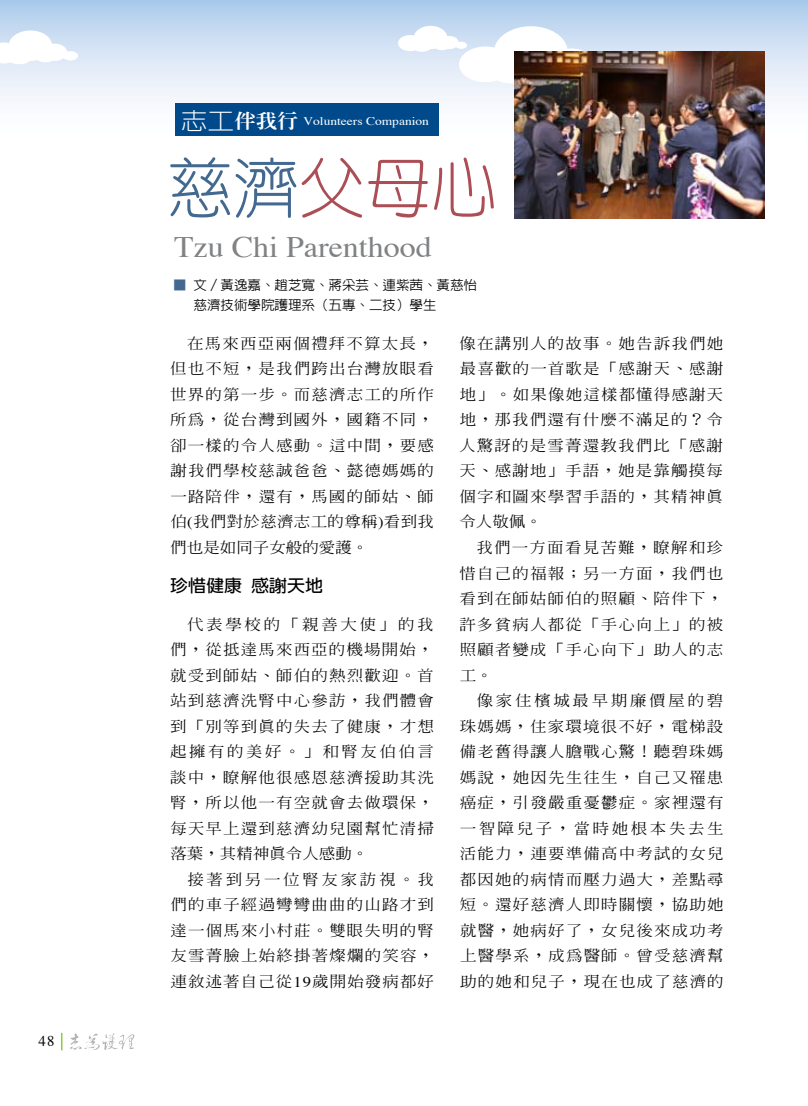
<style>
.page{position:relative;width:808px;height:1106px;background:#fff}
.page>*{position:absolute;margin:0;border:0;box-sizing:border-box;transform-origin:0 0}
.t1{font:300 66px "Yen Round";color:#ab4e55}
.t2{font:29.7px "Times";color:#808284;scale:1.08 1}
.t3{font:700 17.1px "New Gothic";color:#000;scale:1.05 1}
.t4{font:500 14.85px/25.5px "Inn Ming";letter-spacing:.07em;color:#000;text-align:justify;scale:1.11 1}
.t5{font:14.85px "Times";color:#000}
.t6{font:500 13.35px/19.6px "Lin Gothic";color:#000}
.t7{font:11.7px "Times";color:#fff;scale:1.16 1}
.s1{font-family:"Lin Gothic";font-weight:300;font-size:24.15px}
.s2{font-family:"Inn Ming";font-weight:800;font-size:19.35px}
.s3{color:#436990}
.s4{font-family:"Times";font-weight:400}
</style>
<div class="page">
<svg style="left:61px;top:1032px;width:1px;height:18px"></svg>
<svg style="left:70px;top:1033px;width:64px;height:17px"></svg>
<svg style="left:0;top:0;width:808px;height:104px"></svg>
<div style="left:175px;top:104px;width:264px;height:32px;background:#004a8c"></div>
<svg style="left:0;top:30px;width:78px;height:34px"></svg>
<svg style="left:398px;top:26px;width:214px;height:57px"></svg>
<img style="left:514px;top:52px;width:251px;height:166px">
<p class="t5" style="left:39px;top:1027px;width:17px">48</p>
<p class="t7" style="left:181px;top:110px;width:215px"><span class="s1">志工</span><span class="s2">伴我行</span> Volunteers Companion</p>
<h1 class="t1" style="left:167px;top:155px;width:331px"><span class="s3">慈濟</span>父母心</h1>
<h2 class="t2" style="left:174px;top:219px;width:240px">Tzu Chi Parenthood</h2>
<p class="t6" style="left:194px;top:275px;width:285px;text-indent:-20px"><span class="s3">■</span> 文／黃逸嘉、趙芝寬、蔣采芸、連紫茜、黃慈怡慈濟技術學院護理系（五專、二技）學生</p>
<p class="t4" style="left:170px;top:330px;width:239px;text-indent:17px">在馬來西亞兩個禮拜不算太長，但也不短，是我們跨出台灣放眼看世界的第一步。而慈濟志工的所作所為，從台灣到國外，國籍不同，卻一樣的令人感動。這中間，要感謝我們學校慈誠爸爸、懿德媽媽的一路陪伴，還有，馬國的師姑、師伯<span class="s4">(</span>我們對於慈濟志工的尊稱<span class="s4">)</span>看到我們也是如同子女般的愛護。</p>
<p class="t3" style="left:170px;top:577px;width:147px">珍惜健康 感謝天地</p>
<p class="t4" style="left:170px;top:611px;width:239px;text-indent:17px">代表學校的「親善大使」的我們，從抵達馬來西亞的機場開始，就受到師姑、師伯的熱烈歡迎。首站到慈濟洗腎中心參訪，我們體會到「別等到真的失去了健康，才想起擁有的美好。」和腎友伯伯言談中，瞭解他很感恩慈濟援助其洗腎，所以他一有空就會去做環保，每天早上還到慈濟幼兒園幫忙清掃落葉，其精神真令人感動。</p>
<p class="t4" style="left:170px;top:866px;width:239px;text-indent:17px">接著到另一位腎友家訪視。我們的車子經過彎彎曲曲的山路才到達一個馬來小村莊。雙眼失明的腎友雪菁臉上始終掛著燦爛的笑容，連敘述著自己從<span class="s4">19</span>歲開始發病都好</p>
<p class="t4" style="left:459px;top:330px;width:239px">像在講別人的故事。她告訴我們她最喜歡的一首歌是「感謝天、感謝地」。如果像她這樣都懂得感謝天地，那我們還有什麼不滿足的？令人驚訝的是雪菁還教我們比「感謝天、感謝地」手語，她是靠觸摸每個字和圖來學習手語的，其精神真令人敬佩。</p>
<p class="t4" style="left:459px;top:534px;width:239px;text-indent:17px">我們一方面看見苦難，瞭解和珍惜自己的福報；另一方面，我們也看到在師姑師伯的照顧、陪伴下，許多貧病人都從「手心向上」的被照顧者變成「手心向下」助人的志工。</p>
<p class="t4" style="left:460px;top:687px;width:239px;text-indent:17px">像家住檳城最早期廉價屋的碧珠媽媽，住家環境很不好，電梯設備老舊得讓人膽戰心驚！聽碧珠媽媽說，她因先生往生，自己又罹患癌症，引發嚴重憂鬱症。家裡還有一智障兒子，當時她根本失去生活能力，連要準備高中考試的女兒都因她的病情而壓力過大，差點尋短。還好慈濟人即時關懷，協助她就醫，她病好了，女兒後來成功考上醫學系，成為醫師。曾受慈濟幫助的她和兒子，現在也成了慈濟的</p>
</div>
